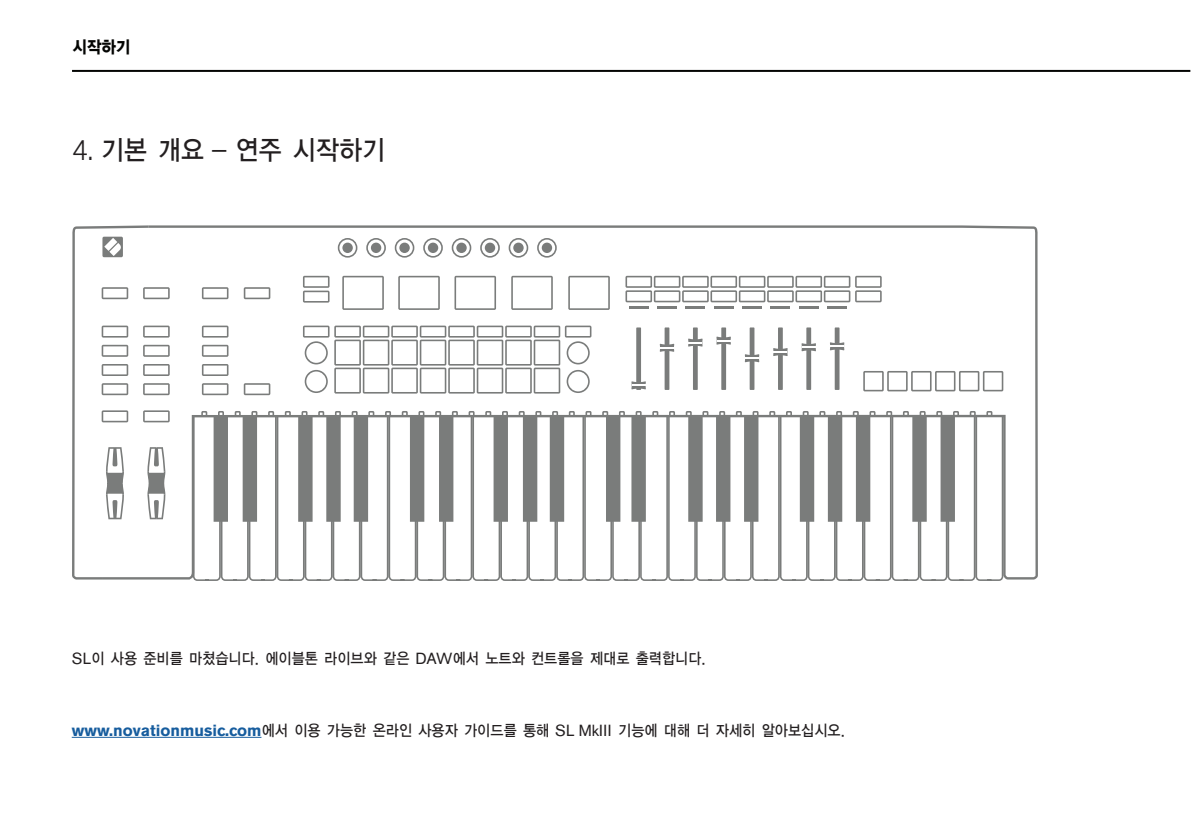
<style>
.page{position:relative;width:1192px;height:840px;background:#fff}
.page>*{position:absolute;margin:0;border:0;box-sizing:border-box;transform-origin:0 0}
.t1{font:27px "YDIYGO130 KS Cpc EUC H";letter-spacing:-.05em;color:#231f20;scale:.9 1}
.t2{font:17px "YDIYGO160 KS Cpc EUC H";color:#040503;scale:.9 1}
.t3{font:15.4px "YDIYGO130 KS Cpc EUC H";letter-spacing:-.05em;color:#231f20;scale:.9 1}
.s1{font-family:"Akzidenz Grotesk BE";font-weight:300;font-size:28px}
.s2{font-family:"Akzidenz Grotesk BE";font-size:16px}
.s3{font-family:"Akzidenz Grotesk BE";font-weight:700;font-size:16px;color:#175d9e}
</style>
<div class="page">
<hr style="left:72px;top:70px;width:1118px;height:2px;background:#040503">
<svg style="left:170px;top:225px;width:868px;height:354px"></svg>
<svg style="left:192px;top:415px;width:812px;height:166px"></svg>
<svg style="left:202px;top:383px;width:26px;height:12px"></svg>
<svg style="left:202px;top:364px;width:26px;height:12px"></svg>
<svg style="left:202px;top:345px;width:26px;height:12px"></svg>
<svg style="left:202px;top:326px;width:26px;height:12px"></svg>
<svg style="left:244px;top:383px;width:26px;height:12px"></svg>
<svg style="left:72px;top:225px;width:98px;height:354px"></svg>
<svg style="left:202px;top:287px;width:26px;height:12px"></svg>
<svg style="left:244px;top:287px;width:26px;height:12px"></svg>
<svg style="left:303px;top:276px;width:27px;height:27px"></svg>
<svg style="left:303px;top:325px;width:288px;height:69px"></svg>
<svg style="left:342px;top:276px;width:42px;height:34px"></svg>
<svg style="left:398px;top:276px;width:42px;height:34px"></svg>
<svg style="left:454px;top:276px;width:42px;height:34px"></svg>
<svg style="left:511px;top:276px;width:42px;height:34px"></svg>
<svg style="left:568px;top:276px;width:42px;height:34px"></svg>
<svg style="left:625px;top:275px;width:257px;height:28px"></svg>
<hr style="left:629px;top:307px;width:20px;height:2px;background:#7a7c7b">
<hr style="left:657px;top:307px;width:20px;height:2px;background:#7a7c7b">
<hr style="left:685px;top:307px;width:20px;height:2px;background:#7a7c7b">
<hr style="left:714px;top:307px;width:20px;height:2px;background:#7a7c7b">
<hr style="left:742px;top:307px;width:20px;height:2px;background:#7a7c7b">
<hr style="left:770px;top:307px;width:20px;height:2px;background:#7a7c7b">
<hr style="left:799px;top:307px;width:20px;height:2px;background:#7a7c7b">
<hr style="left:827px;top:307px;width:20px;height:2px;background:#7a7c7b">
<svg style="left:862px;top:370px;width:142px;height:22px"></svg>
<div style="left:636px;top:327px;width:5px;height:63px;background:#7a7c7b"></div>
<hr style="left:665px;top:327px;width:4px;height:63px;background:#7a7c7b">
<div style="left:693px;top:327px;width:5px;height:63px;background:#7a7c7b"></div>
<div style="left:721px;top:327px;width:5px;height:63px;background:#7a7c7b"></div>
<hr style="left:750px;top:327px;width:4px;height:63px;background:#7a7c7b">
<div style="left:778px;top:327px;width:5px;height:63px;background:#7a7c7b"></div>
<div style="left:806px;top:327px;width:5px;height:63px;background:#7a7c7b"></div>
<hr style="left:835px;top:327px;width:4px;height:63px;background:#7a7c7b">
<svg style="left:745px;top:354px;width:14px;height:8px"></svg>
<svg style="left:716px;top:337px;width:15px;height:8px"></svg>
<svg style="left:688px;top:338px;width:15px;height:9px"></svg>
<svg style="left:660px;top:344px;width:14px;height:8px"></svg>
<svg style="left:631px;top:381px;width:15px;height:8px"></svg>
<svg style="left:830px;top:342px;width:14px;height:8px"></svg>
<svg style="left:801px;top:343px;width:15px;height:8px"></svg>
<svg style="left:773px;top:348px;width:15px;height:8px"></svg>
<div style="left:537px;top:238px;width:20px;height:20px;border:2px solid #7a7c7b;border-radius:50%"></div>
<div style="left:542px;top:243px;width:10px;height:10px;background:#7a7c7b;border-radius:50%"></div>
<div style="left:509px;top:238px;width:19px;height:20px;border:2px solid #7a7c7b;border-radius:50%"></div>
<div style="left:513px;top:243px;width:11px;height:10px;background:#7a7c7b;border-radius:50%"></div>
<div style="left:480px;top:238px;width:20px;height:20px;border:2px solid #7a7c7b;border-radius:50%"></div>
<div style="left:485px;top:243px;width:10px;height:10px;background:#7a7c7b;border-radius:50%"></div>
<div style="left:452px;top:238px;width:19px;height:20px;border:2px solid #7a7c7b;border-radius:50%"></div>
<div style="left:456px;top:243px;width:11px;height:10px;background:#7a7c7b;border-radius:50%"></div>
<div style="left:423px;top:238px;width:20px;height:20px;border:2px solid #7a7c7b;border-radius:50%"></div>
<div style="left:428px;top:243px;width:10px;height:10px;background:#7a7c7b;border-radius:50%"></div>
<div style="left:395px;top:238px;width:19px;height:20px;border:2px solid #7a7c7b;border-radius:50%"></div>
<div style="left:399px;top:243px;width:11px;height:10px;background:#7a7c7b;border-radius:50%"></div>
<div style="left:366px;top:238px;width:20px;height:20px;border:2px solid #7a7c7b;border-radius:50%"></div>
<div style="left:371px;top:243px;width:10px;height:10px;background:#7a7c7b;border-radius:50%"></div>
<div style="left:338px;top:238px;width:19px;height:20px;border:2px solid #7a7c7b;border-radius:50%"></div>
<div style="left:342px;top:243px;width:11px;height:10px;background:#7a7c7b;border-radius:50%"></div>
<svg style="left:200px;top:410px;width:793px;height:7px"></svg>
<div style="left:214px;top:416px;width:14px;height:106px;background:#7a7c7b"></div>
<div style="left:243px;top:416px;width:14px;height:106px;background:#7a7c7b"></div>
<div style="left:298px;top:416px;width:15px;height:106px;background:#7a7c7b"></div>
<div style="left:326px;top:416px;width:15px;height:106px;background:#7a7c7b"></div>
<div style="left:354px;top:416px;width:14px;height:106px;background:#7a7c7b"></div>
<div style="left:410px;top:416px;width:14px;height:106px;background:#7a7c7b"></div>
<div style="left:439px;top:416px;width:14px;height:106px;background:#7a7c7b"></div>
<div style="left:494px;top:416px;width:14px;height:106px;background:#7a7c7b"></div>
<div style="left:523px;top:416px;width:14px;height:106px;background:#7a7c7b"></div>
<div style="left:550px;top:416px;width:14px;height:106px;background:#7a7c7b"></div>
<div style="left:606px;top:416px;width:14px;height:106px;background:#7a7c7b"></div>
<div style="left:631px;top:416px;width:15px;height:106px;background:#7a7c7b"></div>
<div style="left:688px;top:416px;width:15px;height:106px;background:#7a7c7b"></div>
<div style="left:716px;top:416px;width:14px;height:106px;background:#7a7c7b"></div>
<div style="left:744px;top:416px;width:14px;height:106px;background:#7a7c7b"></div>
<div style="left:800px;top:416px;width:14px;height:106px;background:#7a7c7b"></div>
<div style="left:856px;top:416px;width:14px;height:106px;background:#7a7c7b"></div>
<div style="left:828px;top:416px;width:14px;height:106px;background:#7a7c7b"></div>
<div style="left:912px;top:416px;width:15px;height:106px;background:#7a7c7b"></div>
<div style="left:941px;top:416px;width:14px;height:106px;background:#7a7c7b"></div>
<hr style="left:72px;top:737px;width:189px;height:1px;background:#175d9e">
<p class="t2" style="left:72px;top:38px;width:67px">시작하기</p>
<h1 class="t1" style="left:72px;top:136px;width:350px"><span class="s1">4.</span> 기본 개요 <span class="s1">–</span> 연주 시작하기</h1>
<p class="t3" style="left:72px;top:650px;width:706px"><span class="s2">SL</span>이 사용 준비를 마쳤습니다. 에이블톤 라이브와 같은 <span class="s2">DAW</span>에서 노트와 컨트롤을 제대로 출력합니다.</p>
<p class="t3" style="left:72px;top:722px;width:861px"><span class="s3">www.novationmusic.com</span>에서 이용 가능한 온라인 사용자 가이드를 통해 <span class="s2">SL MkIII</span> 기능에 대해 더 자세히 알아보십시오.</p>
</div>
